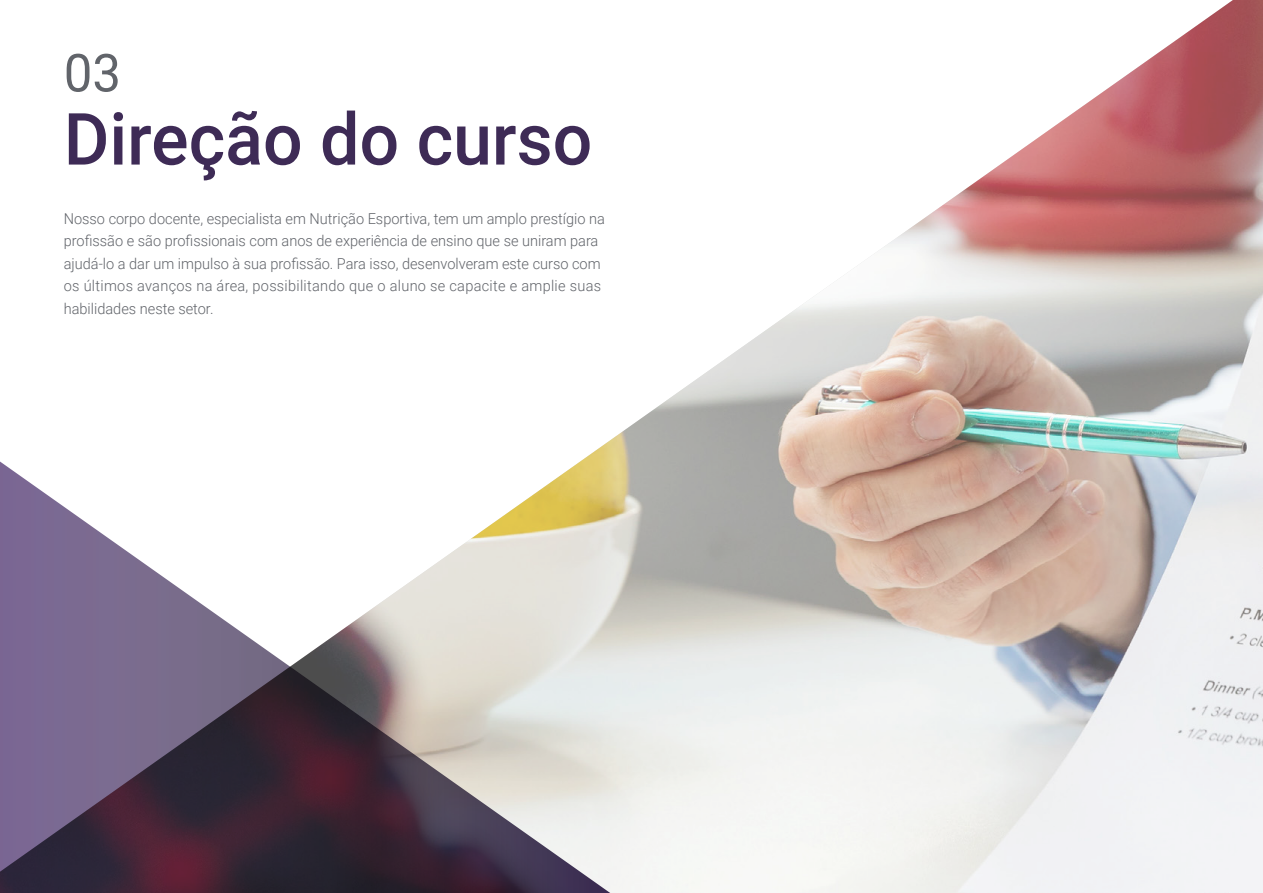
<style>
.page{position:relative;width:1263px;height:893px;background:#fff}
.page>*{position:absolute;margin:0;border:0;box-sizing:border-box;transform-origin:0 0}
.t1{font:500 72px "Roboto";color:#3e2b56}
.t2{font:52.5px "Roboto";color:#61646a}
.t3{font:300 15px/22.5px "Roboto";color:#61646a}
</style>
<div class="page">
<img style="left:602px;top:0;width:661px;height:893px">
<svg style="left:0;top:446px;width:640px;height:447px"></svg>
<h2 class="t2" style="left:64px;top:36px;width:59px">03</h2>
<h1 class="t1" style="left:64px;top:89px;width:530px">Direção do curso</h1>
<p class="t3" style="left:64px;top:207px;width:543px">Nosso corpo docente, especialista em Nutrição Esportiva, tem um amplo prestígio na profissão e são profissionais com anos de experiência de ensino que se uniram para ajudá-lo a dar um impulso à sua profissão. Para isso, desenvolveram este curso com os últimos avanços na área, possibilitando que o aluno se capacite e amplie suas habilidades neste setor.</p>
</div>
